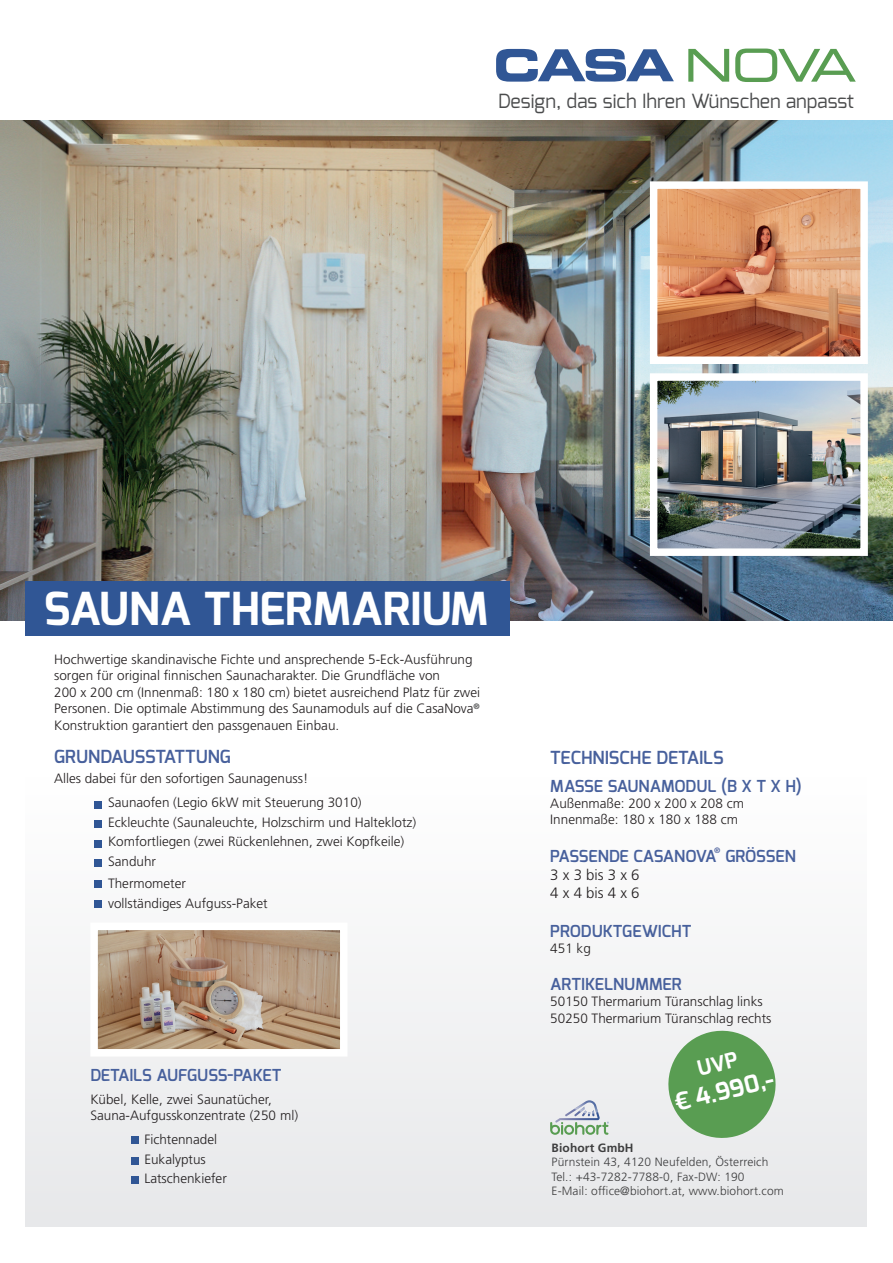
<style>
.page{position:relative;width:893px;height:1263px;background:#fff}
.page>*{position:absolute;margin:0;border:0;box-sizing:border-box;transform-origin:0 0}
.Trailer{font:700 45.45px "Exo";color:#fff}
.t1{font:700 24px "Exo";color:#fff}
.Produkt-Headline_Zus{font:19.5px "Exo";color:#4b4c4d}
.Trailer-2{font:600 18px "Exo";color:#47609c}
.Trailer-3{font:600 16.5px "Exo";color:#47609c}
.t2{font:300 15px "Frutiger LT Std";color:#231f20}
.Trailer-4{font:300 13.5px/16.5px "Frutiger LT Std";color:#231f20}
.t3{font:300 12px/14.4px "Frutiger LT Std";letter-spacing:.01em;color:#3e3e3f}
.t4{font:700 7.8px "Frutiger LT Pro";color:#52669f}
.s1{font-weight:700}
</style>
<div class="page">
<div style="left:26px;top:777px;width:841px;height:450px;background:#f3f3f4"></div>
<img style="left:0;top:121px;width:893px;height:500px">
<img style="left:659px;top:190px;width:200px;height:165px">
<div style="left:650px;top:181px;width:218px;height:183px;border:8px solid #fff"></div>
<div style="left:26px;top:581px;width:484px;height:54px;background:#305695"></div>
<img style="left:99px;top:931px;width:239px;height:116px">
<div style="left:90px;top:922px;width:257px;height:134px;border:8px solid #fff"></div>
<div style="left:95px;top:801px;width:7px;height:8px;background:#305695"></div>
<div style="left:95px;top:821px;width:7px;height:7px;background:#305695"></div>
<div style="left:95px;top:840px;width:7px;height:7px;background:#305695"></div>
<div style="left:95px;top:860px;width:7px;height:7px;background:#305695"></div>
<div style="left:95px;top:880px;width:7px;height:8px;background:#305695"></div>
<div style="left:95px;top:900px;width:7px;height:8px;background:#305695"></div>
<div style="left:131px;top:1136px;width:8px;height:7px;background:#305695"></div>
<div style="left:131px;top:1157px;width:8px;height:7px;background:#305695"></div>
<div style="left:131px;top:1176px;width:8px;height:8px;background:#305695"></div>
<img style="left:659px;top:382px;width:200px;height:165px">
<div style="left:650px;top:373px;width:218px;height:183px;border:8px solid #fff"></div>
<svg style="left:688px;top:49px;width:41px;height:33px"></svg>
<svg style="left:735px;top:49px;width:121px;height:33px"></svg>
<svg style="left:496px;top:49px;width:178px;height:33px"></svg>
<svg style="left:550px;top:1100px;width:59px;height:35px"></svg>
<svg style="left:668px;top:1030px;width:108px;height:108px"></svg>
<p class="Produkt-Headline_Zus" style="left:498px;top:88px;width:358px">Design, das sich Ihren Wünschen anpasst</p>
<p class="Trailer" style="left:44px;top:579px;width:446px">SAUNA THERMARIUM</p>
<p class="Trailer-4" style="left:54px;top:651px;width:427px">Hochwertige skandinavische Fichte und ansprechende 5-Eck-Ausführung sorgen für original finnischen Saunacharakter. Die Grundfläche von<br>200 x 200 cm (Innenmaß: 180 x 180 cm) bietet ausreichend Platz für zwei Personen. Die optimale Abstimmung des Saunamoduls auf die CasaNova<sup>® </sup>Konstruktion garantiert den passgenauen Einbau.</p>
<p class="Trailer-2" style="left:54px;top:745px;width:178px">GRUNDAUSSTATTUNG</p>
<p class="Trailer-4" style="left:54px;top:771px;width:256px">Alles dabei für den sofortigen Saunagenuss!</p>
<p class="Trailer-4" style="left:108px;top:795px;width:255px">Saunaofen (Legio 6kW mit Steuerung 3010)</p>
<p class="Trailer-4" style="left:108px;top:814px;width:310px">Eckleuchte (Saunaleuchte, Holzschirm und Halteklotz)</p>
<p class="Trailer-4" style="left:108px;top:834px;width:298px">Komfortliegen (zwei Rückenlehnen, zwei Kopfkeile)</p>
<p class="Trailer-4" style="left:108px;top:853px;width:50px">Sanduhr</p>
<p class="Trailer-4" style="left:108px;top:876px;width:79px">Thermometer</p>
<p class="Trailer-4" style="left:108px;top:895px;width:161px">vollständiges Aufguss-Paket</p>
<p class="Trailer-3" style="left:90px;top:1065px;width:193px">DETAILS AUFGUSS-PAKET</p>
<p class="Trailer-4" style="left:90px;top:1091px;width:209px">Kübel, Kelle, zwei Saunatücher,<br>Sauna-Aufgusskonzentrate (250 ml)</p>
<p class="Trailer-4" style="left:144px;top:1131px;width:74px">Fichtennadel</p>
<p class="Trailer-4" style="left:144px;top:1151px;width:63px">Eukalyptus</p>
<p class="Trailer-4" style="left:144px;top:1170px;width:84px">Latschenkiefer</p>
<p class="Trailer-2" style="left:550px;top:746px;width:175px">TECHNISCHE DETAILS</p>
<p class="Trailer-3" style="left:550px;top:775px;width:253px">MASSE SAUNAMODUL (B X T X H)</p>
<p class="Trailer-4" style="left:550px;top:795px;width:195px">Außenmaße: 200 x 200 x 208 cm</p>
<p class="Trailer-4" style="left:550px;top:812px;width:189px">Innenmaße: 180 x 180 x 188 cm</p>
<p class="Trailer-3" style="left:550px;top:845px;width:247px">PASSENDE CASANOVA GRÖSSEN</p>
<p class="t2" style="left:550px;top:866px;width:91px">3 x 3 bis 3 x 6</p>
<p class="t2" style="left:550px;top:884px;width:91px">4 x 4 bis 4 x 6</p>
<p class="t4" style="left:714px;top:846px;width:8px">®</p>
<p class="Trailer-3" style="left:550px;top:920px;width:143px">PRODUKTGEWICHT</p>
<p class="Trailer-4" style="left:550px;top:940px;width:42px">451 kg</p>
<p class="Trailer-3" style="left:550px;top:973px;width:133px">ARTIKELNUMMER</p>
<p class="Trailer-4" style="left:550px;top:993px;width:214px">50150 Thermarium Türanschlag links</p>
<p class="Trailer-4" style="left:550px;top:1010px;width:223px">50250 Thermarium Türanschlag rechts</p>
<p class="t1" style="left:672px;top:1088px;width:102px;rotate:-14deg">€ 4.990,-</p>
<p class="t3" style="left:552px;top:1140px;width:218px"><span class="s1">Biohort GmbH<br></span>Pürnstein 43, 4120 Neufelden, Österreich</p>
<p class="t3" style="left:552px;top:1169px;width:234px">Tel.: +43-7282-7788-0, Fax-DW: 190<br>E-Mail: office@biohort.at, www.biohort.com</p>
</div>
